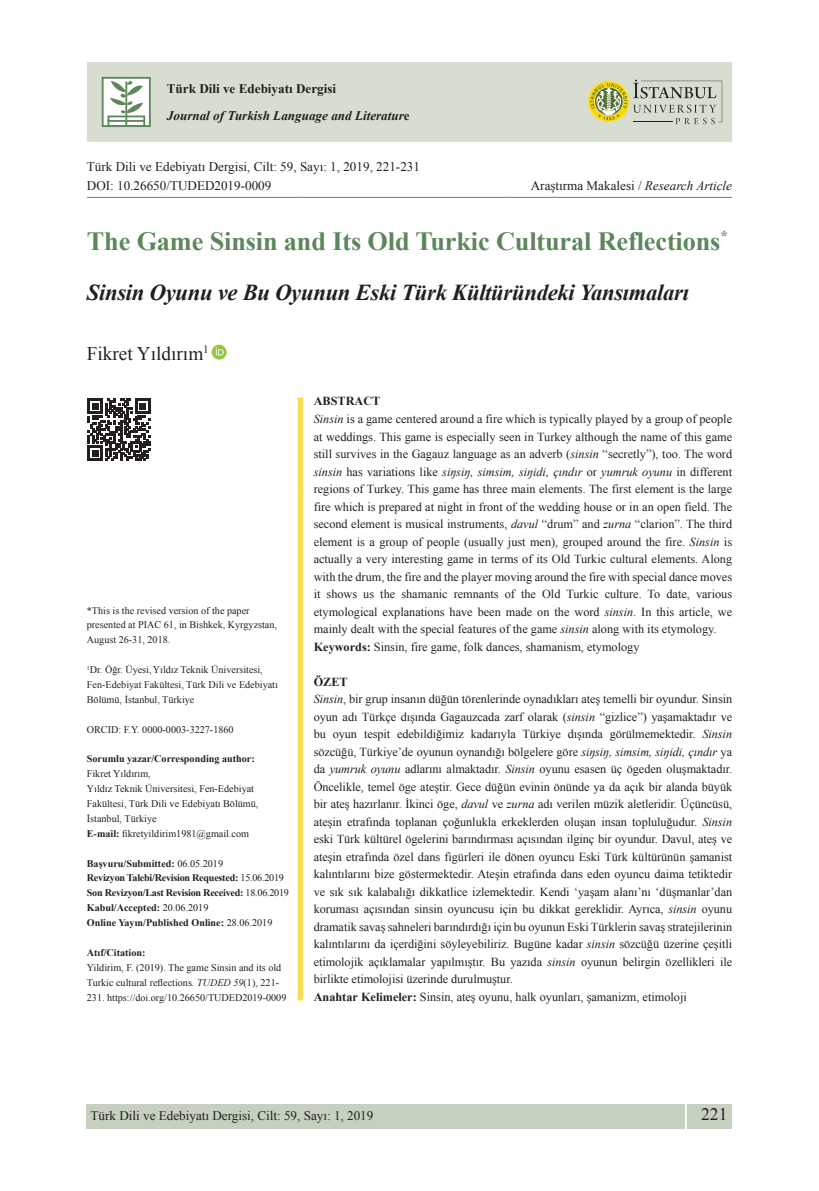
<style>
.page{position:relative;width:819px;height:1191px;background:#fff}
.page>*{position:absolute;margin:0;border:0;box-sizing:border-box;transform-origin:0 0}
.t1{font:700 26.25px "Times New Roman";letter-spacing:-.005em;color:#5d875a}
.t2{font:italic 700 22.75px "Times New Roman";letter-spacing:-.015em;color:#231f20}
.t3{font:19.25px "Times New Roman";color:#231f20}
.t4{font:17.5px "Times New Roman";color:#231f20}
.t5{font:13.12px/19.1px "Times New Roman";color:#231f20}
.t6{font:italic 700 13.12px/26.2px "Times New Roman";color:#231f20}
.t7{font:12.25px/17.5px "Times New Roman";letter-spacing:-.005em;color:#231f20}
.t8{font:10.15px/14.9px "Times New Roman";color:#231f20}
.t9{font:700 10.15px/14.9px "Times New Roman";letter-spacing:-.025em;color:#231f20}
.t10{font:700 10.15px "Times New Roman";color:#231f20}
.s1{font-style:normal}
.s2{font-style:italic}
.s3{font-weight:700}
.s4{font-weight:400}
</style>
<div class="page">
<div style="left:87px;top:1104px;width:645px;height:25px;background:#c6d0c0"></div>
<svg style="left:685px;top:1104px;width:1px;height:25px"></svg>
<div style="left:87px;top:62px;width:645px;height:80px;background:#d7ded1"></div>
<div style="left:297px;top:397px;width:6px;height:98px;background:#ffda4d"></div>
<div style="left:297px;top:495px;width:6px;height:505px;background:#ffda4d"></div>
<hr style="left:87px;top:197px;width:80px;height:1px;background:#5d875a">
<hr style="left:167px;top:197px;width:133px;height:1px;background:#5d875a">
<hr style="left:300px;top:197px;width:209px;height:1px;background:#5d875a">
<hr style="left:509px;top:197px;width:75px;height:1px;background:#5d875a">
<hr style="left:584px;top:197px;width:148px;height:1px;background:#5d875a">
<div style="left:102px;top:77px;width:49px;height:50px;background:#fff;border:2px solid #5d875a"></div>
<div style="left:107px;top:115px;width:38px;height:12px;border:2px solid #5d875a"></div>
<hr style="left:107px;top:120px;width:37px;height:2px;background:#5d875a">
<svg style="left:110px;top:81px;width:33px;height:33px"></svg>
<hr style="left:125px;top:81px;width:2px;height:46px;background:#5d875a">
<svg style="left:588px;top:80px;width:134px;height:44px;background:#c2c4a3"></svg>
<svg style="left:212px;top:345px;width:14px;height:14px"></svg>
<svg style="left:216px;top:347px;width:8px;height:8px"></svg>
<svg style="left:88px;top:398px;width:62px;height:63px"></svg>
<p class="t6" style="left:167px;top:75px;width:244px"><span class="s1">Türk Dili ve Edebiyatı Dergisi<br></span>Journal of Turkish Language and Literatur<span class="s1">e</span></p>
<p class="t5" style="left:87px;top:157px;width:334px">Türk Dili ve Edebiyatı Dergisi, Cilt: 59, Sayı: 1, 2019, 221-231<br>DOI: 10.26650/TUDED2019-0009</p>
<p class="t5" style="left:531px;top:176px;width:203px">Araştırma Makalesi / <span class="s2">Research Article</span></p>
<h1 class="t1" style="left:87px;top:223px;width:642px">The Game Sinsin and Its Old Turkic Cultural Reflections<sup>*</sup></h1>
<h2 class="t2" style="left:87px;top:276px;width:603px">Sinsin Oyunu ve Bu Oyunun Eski Türk Kültüründeki Yansımaları</h2>
<h3 class="t3" style="left:87px;top:340px;width:123px">Fikret Yıldırım<sup>1</sup></h3>
<p class="t8" style="left:87px;top:602px;width:192px">*This is the revised version of the paper presented at PIAC 61, in Bishkek, Kyrgyzstan,<br>August 26-31, 2018.</p>
<p class="t8" style="left:87px;top:662px;width:192px"><sup>1</sup>Dr. Öğr. Üyesi,Yıldız Teknik Üniversitesi,<br>Fen-Edebiyat Fakültesi, Türk Dili ve Edebiyatı<br>Bölümü, İstanbul, Türkiye</p>
<p class="t8" style="left:87px;top:721px;width:148px">ORCID: F.Y. 0000-0003-3227-1860</p>
<p class="t10" style="left:87px;top:752px;width:169px">Sorumlu yazar/Corresponding author:</p>
<p class="t8" style="left:87px;top:766px;width:173px">Fikret Yıldırım,<br>Yıldız Teknik Üniversitesi, Fen-Edebiyat<br>Fakültesi, Türk Dili ve Edebiyatı Bölümü,<br>İstanbul, Türkiye<br><span class="s3">E-mail:</span> fikretyildirim1981@gmail.com</p>
<p class="t9" style="left:87px;top:855px;width:204px">Başvuru/Submitted: <span class="s4">06.05.2019<br></span>Revizyon Talebi/Revision Requested: <span class="s4">15.06.2019<br></span>Son Revizyon/Last Revision Received: <span class="s4">18.06.2019<br></span>Kabul/Accepted: <span class="s4">20.06.2019<br></span>Online Yayın/Published Online: <span class="s4">28.06.2019</span></p>
<p class="t10" style="left:87px;top:945px;width:60px">Atıf/Citation:</p>
<p class="t8" style="left:87px;top:959px;width:201px">Yildirim, F. (2019). The game Sinsin and its old<br>Turkic cultural reflections. <span class="s2">TUDED 59</span>(1), 221-<br>231. https://doi.org/10.26650/TUDED2019-0009</p>
<p class="t7" style="left:314px;top:392px;width:420px"><span class="s3">ABSTRACT<br></span><span class="s2">Sinsin</span> is a game centered around a fire which is typically played by a group of people at weddings. This game is especially seen in Turkey although the name of this game still survives in the Gagauz language as an adverb (<span class="s2">sinsin</span> “secretly”), too. The word <span class="s2">sinsin</span> has variations like <span class="s2">siŋsiŋ, simsim, siŋidi, çındır</span> or <span class="s2">yumruk oyunu</span> in different regions of Turkey. This game has three main elements. The first element is the large fire which is prepared at night in front of the wedding house or in an open field. The second element is musical instruments, <span class="s2">davul</span> “drum” and <span class="s2">zurna</span> “clarion”. The third element is a group of people (usually just men), grouped around the fire. <span class="s2">Sinsin</span> is actually a very interesting game in terms of its Old Turkic cultural elements. Along with the drum, the fire and the player moving around the fire with special dance moves it shows us the shamanic remnants of the Old Turkic culture. To date, various etymological explanations have been made on the word <span class="s2">sinsin</span>. In this article, we mainly dealt with the special features of the game <span class="s2">sinsin</span> along with its etymology.<br><span class="s3">Keywords:</span> Sinsin, fire game, folk dances, shamanism, etymology</p>
<p class="t7" style="left:314px;top:672px;width:420px"><span class="s3">ÖZET<br></span><span class="s2">Sinsin</span>, bir grup insanın düğün törenlerinde oynadıkları ateş temelli bir oyundur. Sinsin oyun adı Türkçe dışında Gagauzcada zarf olarak (<span class="s2">sinsin</span> “gizlice”) yaşamaktadır ve bu oyun tespit edebildiğimiz kadarıyla Türkiye dışında görülmemektedir. <span class="s2">Sinsin </span>sözcüğü, Türkiye’de oyunun oynandığı bölgelere göre <span class="s2">siŋsiŋ, simsim, siŋidi, çındır</span> ya da <span class="s2">yumruk oyunu</span> adlarını almaktadır. <span class="s2">Sinsin</span> oyunu esasen üç ögeden oluşmaktadır.<br>Öncelikle, temel öge ateştir. Gece düğün evinin önünde ya da açık bir alanda büyük bir ateş hazırlanır. İkinci öge, <span class="s2">davul</span> ve <span class="s2">zurna</span> adı verilen müzik aletleridir. Üçüncüsü, ateşin etrafında toplanan çoğunlukla erkeklerden oluşan insan topluluğudur. <span class="s2">Sinsin </span>eski Türk kültürel ögelerini barındırması açısından ilginç bir oyundur. Davul, ateş ve ateşin etrafında özel dans figürleri ile dönen oyuncu Eski Türk kültürünün şamanist kalıntılarını bize göstermektedir. Ateşin etrafında dans eden oyuncu daima tetiktedir ve sık sık kalabalığı dikkatlice izlemektedir. Kendi ‘yaşam alanı’nı ‘düşmanlar’dan koruması açısından sinsin oyuncusu için bu dikkat gereklidir. Ayrıca, <span class="s2">sinsin</span> oyunu dramatik savaş sahneleri barındırdığı için bu oyunun Eski Türklerin savaş stratejilerinin kalıntılarını da içerdiğini söyleyebiliriz. Bugüne kadar <span class="s2">sinsin</span> sözcüğü üzerine çeşitli etimolojik açıklamalar yapılmıştır. Bu yazıda <span class="s2">sinsin</span> oyunun belirgin özellikleri ile birlikte etimolojisi üzerinde durulmuştur.<br><span class="s3">Anahtar Kelimeler:</span> Sinsin, ateş oyunu, halk oyunları, şamanizm, etimoloji</p>
<p class="t5" style="left:91px;top:1105px;width:284px">Türk Dili ve Edebiyatı Dergisi, Cilt: 59, Sayı: 1, 2019</p>
<h3 class="t4" style="left:701px;top:1102px;width:28px">221</h3>
</div>
